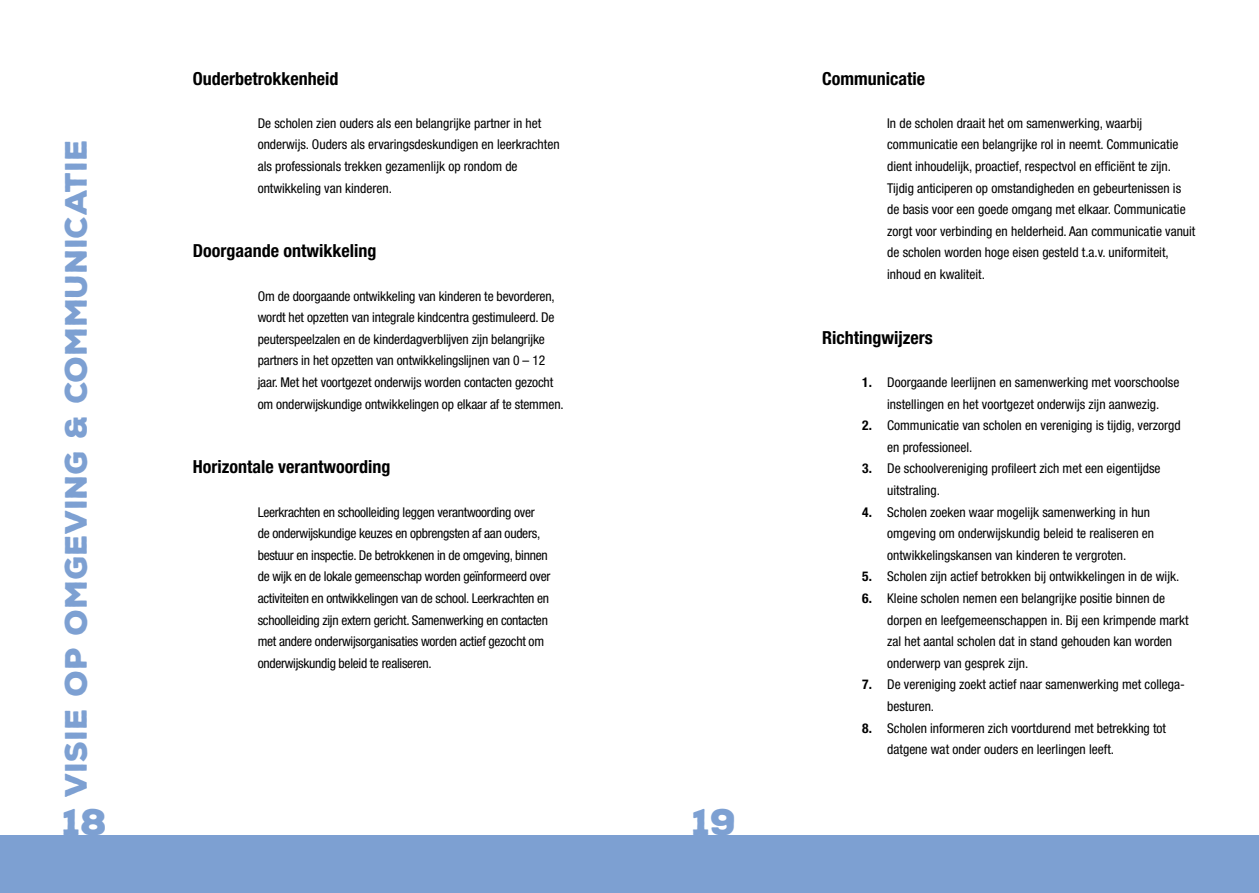
<style>
.page{position:relative;width:1259px;height:893px;background:#fff}
.page>*{position:absolute;margin:0;border:0;box-sizing:border-box;transform-origin:0 0}
.t1{font:900 36px "Nexa Rust Sans";color:#7da0d2}
.t2{font:900 30px "Nexa Rust Sans";letter-spacing:.01em;color:#7da0d2}
.t3{font:700 condensed 18px "Helvetica Neue LT Std";color:#000}
.t4{font:condensed 13.5px/21.6px "Helvetica Neue LT Std";color:#000}
.t5{font:condensed 13.5px/21.6px "Helvetica Neue LT Std";letter-spacing:-.02em;color:#000}
.t6{font:700 condensed 13.5px/21.6px "Helvetica Neue LT Std";color:#000}
</style>
<div class="page">
<div style="left:0;top:835px;width:1259px;height:58px;background:#7da0d2"></div>
<h2 class="t2" style="left:56px;top:797px;width:659px;rotate:-90deg">Visie op Omgeving &amp; Communicatie</h2>
<h3 class="t3" style="left:193px;top:67px;width:147px">Ouderbetrokkenheid</h3>
<p class="t4" style="left:258px;top:112px;width:303px">De scholen zien ouders als een belangrijke partner in het onderwijs. Ouders als ervaringsdeskundigen en leerkrachten als professionals trekken gezamenlijk op rondom de ontwikkeling van kinderen.</p>
<h3 class="t3" style="left:193px;top:240px;width:185px">Doorgaande ontwikkeling</h3>
<p class="t4" style="left:258px;top:285px;width:307px">Om de doorgaande ontwikkeling van kinderen te bevorderen, wordt het opzetten van integrale kindcentra gestimuleerd. De peuterspeelzalen en de kinderdagverblijven zijn belangrijke partners in het opzetten van ontwikkelingslijnen van 0 – 12 jaar. Met het voortgezet onderwijs worden contacten gezocht om onderwijskundige ontwikkelingen op elkaar af te stemmen.</p>
<h3 class="t3" style="left:193px;top:456px;width:199px">Horizontale verantwoording</h3>
<p class="t5" style="left:258px;top:501px;width:294px">Leerkrachten en schoolleiding leggen verantwoording over<br>de onderwijskundige keuzes en opbrengsten af aan ouders, bestuur en inspectie. De betrokkenen in de omgeving, binnen de wijk en de lokale gemeenschap worden geïnformeerd over activiteiten en ontwikkelingen van de school. Leerkrachten en schoolleiding zijn extern gericht. Samenwerking en contacten met andere onderwijsorganisaties worden actief gezocht om onderwijskundig beleid te realiseren.</p>
<h1 class="t1" style="left:63px;top:798px;width:46px">18</h1>
<h1 class="t1" style="left:692px;top:798px;width:46px">19</h1>
<h3 class="t3" style="left:822px;top:67px;width:104px">Communicatie</h3>
<p class="t4" style="left:887px;top:112px;width:310px">In de scholen draait het om samenwerking, waarbij communicatie een belangrijke rol in neemt. Communicatie dient inhoudelijk, proactief, respectvol en efficiënt te zijn.<br>Tijdig anticiperen op omstandigheden en gebeurtenissen is de basis voor een goede omgang met elkaar. Communicatie zorgt voor verbinding en helderheid. Aan communicatie vanuit de scholen worden hoge eisen gesteld t.a.v. uniformiteit, inhoud en kwaliteit.</p>
<h3 class="t3" style="left:822px;top:326px;width:112px">Richtingwijzers</h3>
<p class="t6" style="left:862px;top:371px;width:11px">1.</p>
<p class="t6" style="left:862px;top:414px;width:11px">2.</p>
<p class="t6" style="left:862px;top:458px;width:11px">3.</p>
<p class="t6" style="left:862px;top:501px;width:11px">4.</p>
<p class="t6" style="left:862px;top:566px;width:11px">5.<br>6.</p>
<p class="t6" style="left:862px;top:674px;width:11px">7.</p>
<p class="t6" style="left:862px;top:717px;width:11px">8.</p>
<p class="t4" style="left:887px;top:371px;width:303px">Doorgaande leerlijnen en samenwerking met voorschoolse instellingen en het voortgezet onderwijs zijn aanwezig.<br>Communicatie van scholen en vereniging is tijdig, verzorgd en professioneel.<br>De schoolvereniging profileert zich met een eigentijdse uitstraling.<br>Scholen zoeken waar mogelijk samenwerking in hun omgeving om onderwijskundig beleid te realiseren en ontwikkelingskansen van kinderen te vergroten.<br>Scholen zijn actief betrokken bij ontwikkelingen in de wijk.<br>Kleine scholen nemen een belangrijke positie binnen de dorpen en leefgemeenschappen in. Bij een krimpende markt zal het aantal scholen dat in stand gehouden kan worden onderwerp van gesprek zijn.<br>De vereniging zoekt actief naar samenwerking met collega&shy;besturen.<br>Scholen informeren zich voortdurend met betrekking tot datgene wat onder ouders en leerlingen leeft.</p>
</div>
